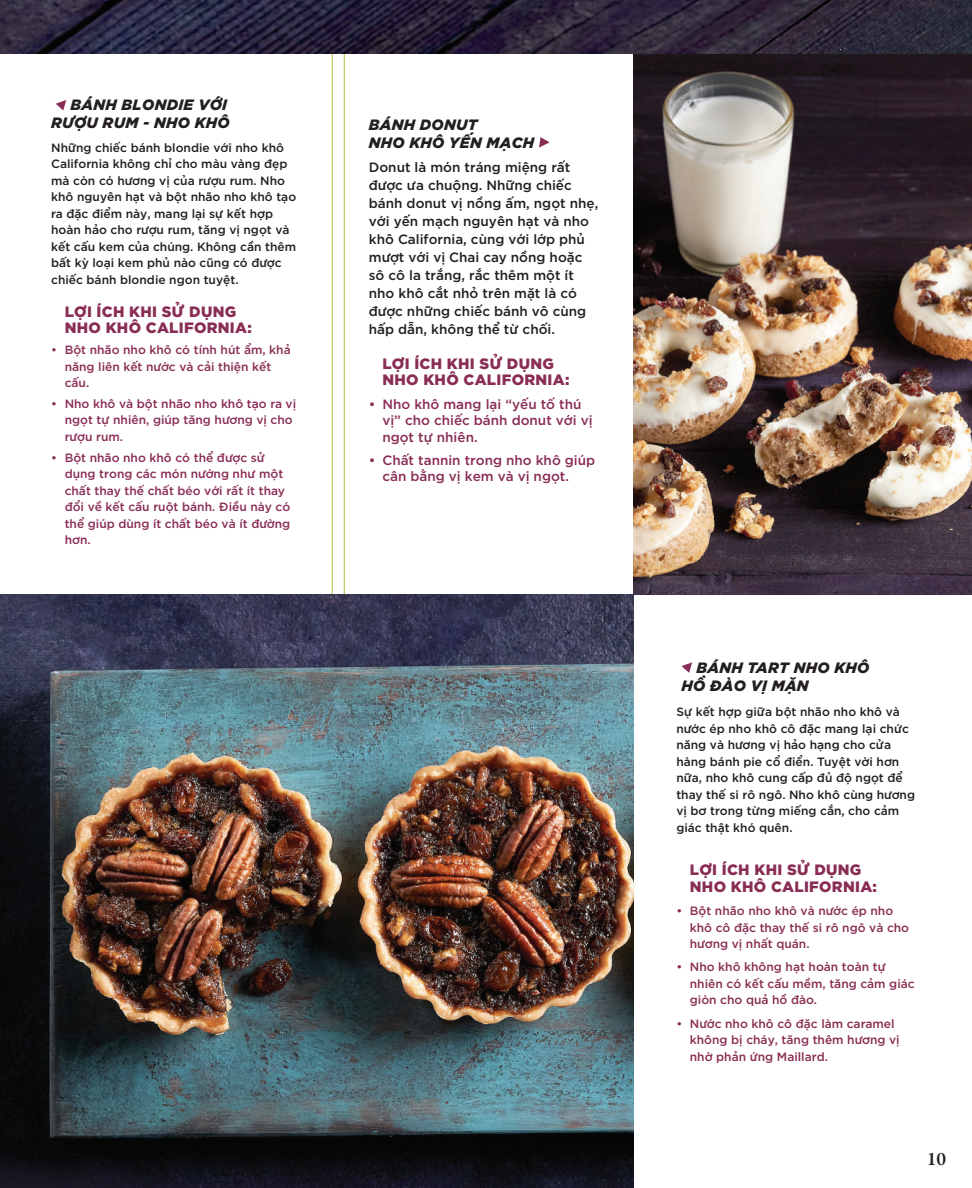
<style>
.page{position:relative;width:972px;height:1188px;background:#fff}
.page>*{position:absolute;margin:0;border:0;box-sizing:border-box;transform-origin:0 0}
.t1{font:600 19.5px "Garamond Premr Pro";color:#231f20}
.t2{font:900 15px/16.5px "SVN Gotham";letter-spacing:.02em;color:#892d54}
.t3{font:italic 900 15px/18px "SVN Gotham";letter-spacing:.02em;color:#231f20}
.t4{font:13.5px/18px "SVN Gotham";color:#231f20}
.t5{font:13.5px/16.5px "SVN Gotham";color:#892d54}
.t6{font:12px/16.5px "SVN Gotham";color:#892d54}
.t7{font:12px/16.5px "SVN Gotham";color:#231f20}
</style>
<div class="page">
<hr style="left:332px;top:0;width:1px;height:594px;background:#b4ba34">
<hr style="left:344px;top:0;width:1px;height:594px;background:#b4ba34">
<img style="left:0;top:594px;width:634px;height:594px">
<img style="left:634px;top:54px;width:338px;height:541px">
<img style="left:0;top:0;width:972px;height:54px">
<svg style="left:682px;top:662px;width:10px;height:11px"></svg>
<svg style="left:56px;top:100px;width:10px;height:10px"></svg>
<svg style="left:539px;top:137px;width:11px;height:11px"></svg>
<p class="t3" style="left:51px;top:94px;width:180px;text-align:right">BÁNH BLONDIE VỚI<br>RƯỢU RUM - NHO KHÔ</p>
<p class="t7" style="left:51px;top:138px;width:247px">Những chiếc bánh blondie với nho khô California không chỉ cho màu vàng đẹp mà còn có hương vị của rượu rum. Nho khô nguyên hạt và bột nhão nho khô tạo ra đặc điểm này, mang lại sự kết hợp hoàn hảo cho rượu rum, tăng vị ngọt và kết cấu kem của chúng. Không cần thêm bất kỳ loại kem phủ nào cũng có được chiếc bánh blondie ngon tuyệt.</p>
<p class="t2" style="left:65px;top:302px;width:189px">LỢI ÍCH KHI SỬ DỤNG<br>NHO KHÔ CALIFORNIA:</p>
<p class="t6" style="left:65px;top:341px;width:228px;text-indent:-14px">• Bột nhão nho khô có tính hút ẩm, khả năng liên kết nước và cải thiện kết cấu.</p>
<p class="t6" style="left:65px;top:394px;width:233px;text-indent:-14px">• Nho khô và bột nhão nho khô tạo ra vị ngọt tự nhiên, giúp tăng hương vị cho rượu rum.</p>
<p class="t6" style="left:65px;top:448px;width:227px;text-indent:-14px">• Bột nhão nho khô có thể được sử dụng trong các món nướng như một chất thay thế chất béo với rất ít thay đổi về kết cấu ruột bánh. Điều này có thể giúp dùng ít chất béo và ít đường hơn.</p>
<p class="t3" style="left:369px;top:113px;width:167px">BÁNH DONUT<br>NHO KHÔ YẾN MẠCH</p>
<p class="t4" style="left:369px;top:158px;width:231px">Donut là món tráng miệng rất được ưa chuộng. Những chiếc bánh donut vị nồng ấm, ngọt nhẹ, với yến mạch nguyên hạt và nho khô California, cùng với lớp phủ mượt với vị Chai cay nồng hoặc sô cô la trắng, rắc thêm một ít nho khô cắt nhỏ trên mặt là có được những chiếc bánh vô cùng hấp dẫn, không thể từ chối.</p>
<p class="t2" style="left:382px;top:354px;width:189px">LỢI ÍCH KHI SỬ DỤNG<br>NHO KHÔ CALIFORNIA:</p>
<p class="t5" style="left:382px;top:395px;width:212px;text-indent:-14px">• Nho khô mang lại “yếu tố thú vị” cho chiếc bánh donut với vị ngọt tự nhiên.</p>
<p class="t5" style="left:382px;top:451px;width:214px;text-indent:-14px">• Chất tannin trong nho khô giúp cân bằng vị kem và vị ngọt.</p>
<p class="t3" style="left:682px;top:657px;width:189px;text-indent:15px">BÁNH TART NHO KHÔ<br>HỒ ĐÀO VỊ MẶN</p>
<p class="t7" style="left:676px;top:703px;width:240px">Sự kết hợp giữa bột nhão nho khô và nước ép nho khô cô đặc mang lại chức năng và hương vị hảo hạng cho cửa hàng bánh pie cổ điển. Tuyệt vời hơn nữa, nho khô cung cấp đủ độ ngọt để thay thế si rô ngô. Nho khô cùng hương vị bơ trong từng miếng cắn, cho cảm giác thật khó quên.</p>
<p class="t2" style="left:690px;top:861px;width:189px">LỢI ÍCH KHI SỬ DỤNG<br>NHO KHÔ CALIFORNIA:</p>
<p class="t6" style="left:690px;top:902px;width:221px;text-indent:-14px">• Bột nhão nho khô và nước ép nho khô cô đặc thay thế si rô ngô và cho hương vị nhất quán.</p>
<p class="t6" style="left:690px;top:958px;width:226px;text-indent:-14px">• Nho khô không hạt hoàn toàn tự nhiên có kết cấu mềm, tăng cảm giác giòn cho quả hồ đào.</p>
<p class="t6" style="left:690px;top:1014px;width:211px;text-indent:-14px">• Nước nho khô cô đặc làm caramel không bị cháy, tăng thêm hương vị nhờ phản ứng Maillard.</p>
<h1 class="t1" style="left:927px;top:1147px;width:21px">10</h1>
</div>
